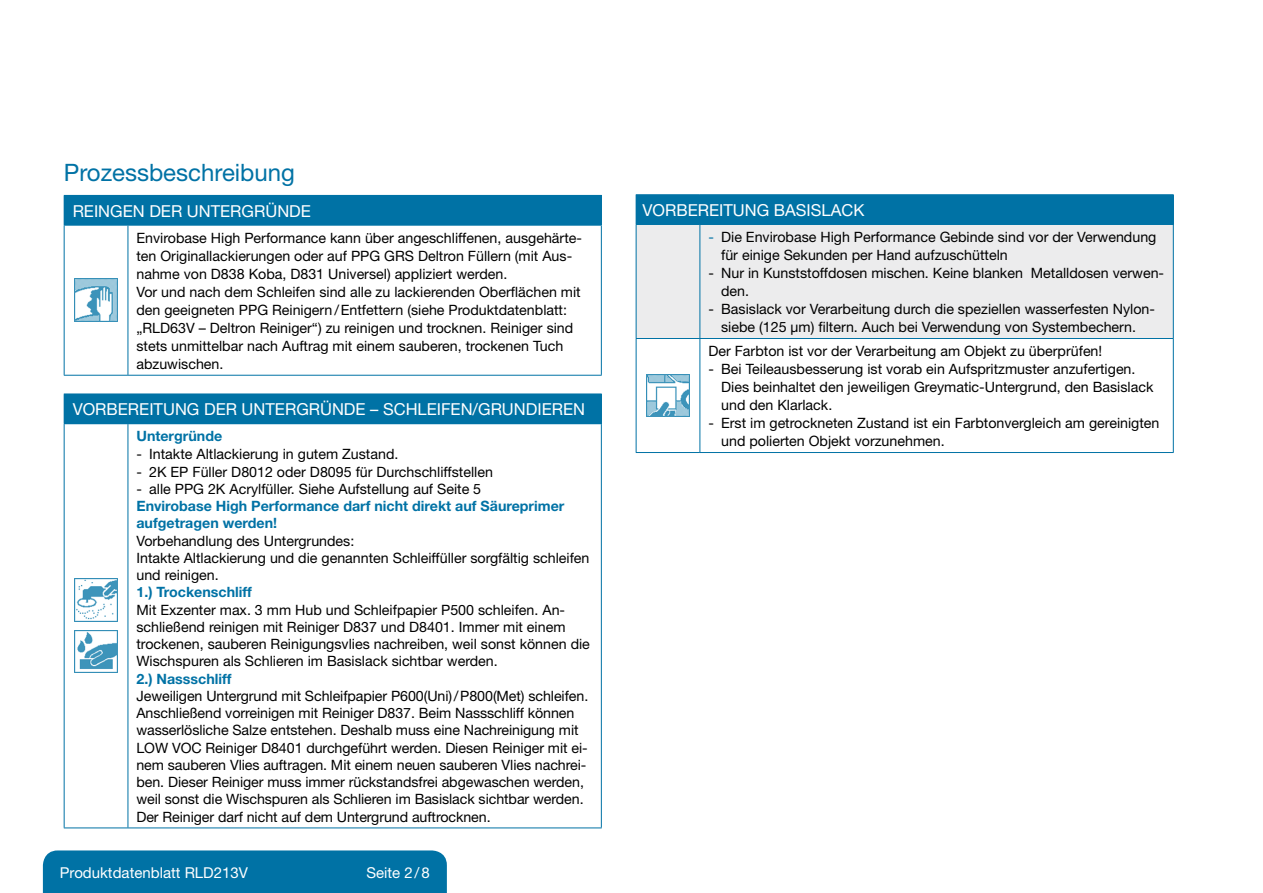
<style>
.page{position:relative;width:1263px;height:893px;background:#fff}
.page>*{position:absolute;margin:0;border:0;box-sizing:border-box;transform-origin:0 0}
.t1{font:24px "Helvetica Neue";color:#0072a5}
.t2{font:16.5px "Helvetica Neue";color:#fff}
.t3{font:15px "Helvetica Neue";color:#fff}
.t4{font:14.25px/18px "Helvetica Neue";color:#000}
.t5{font:700 14.25px/17.2px "Helvetica Neue";color:#0072a5}
.s1{color:#0072a5}
</style>
<div class="page">
<div style="left:43px;top:850px;width:404px;height:43px;background:#0072a5"></div>
<div style="left:636px;top:195px;width:537px;height:29px;background:#0072a5"></div>
<div style="left:637px;top:225px;width:536px;height:113px;background:#ececed"></div>
<hr style="left:636px;top:194px;width:64px;height:1px;background:#0072a5">
<hr style="left:700px;top:194px;width:474px;height:1px;background:#0072a5">
<svg style="left:1173px;top:195px;width:1px;height:29px"></svg>
<hr style="left:636px;top:225px;width:1px;height:113px;background:#0072a5">
<hr style="left:636px;top:224px;width:64px;height:1px;background:#0072a5">
<hr style="left:699px;top:225px;width:1px;height:113px;background:#0072a5">
<hr style="left:700px;top:224px;width:474px;height:1px;background:#0072a5">
<hr style="left:1173px;top:225px;width:1px;height:113px;background:#0072a5">
<hr style="left:636px;top:339px;width:1px;height:113px;background:#0072a5">
<hr style="left:636px;top:338px;width:64px;height:1px;background:#0072a5">
<hr style="left:699px;top:339px;width:1px;height:113px;background:#0072a5">
<hr style="left:700px;top:338px;width:474px;height:1px;background:#0072a5">
<hr style="left:1173px;top:339px;width:1px;height:113px;background:#0072a5">
<hr style="left:636px;top:452px;width:64px;height:1px;background:#0072a5">
<hr style="left:700px;top:452px;width:474px;height:1px;background:#0072a5">
<img style="left:647px;top:374px;width:42px;height:43px">
<div style="left:64px;top:195px;width:537px;height:30px;background:#0072a5"></div>
<hr style="left:128px;top:195px;width:474px;height:1px;background:#0072a5">
<svg style="left:601px;top:196px;width:1px;height:29px"></svg>
<hr style="left:64px;top:226px;width:1px;height:149px;background:#0072a5">
<hr style="left:64px;top:225px;width:64px;height:1px;background:#0072a5">
<hr style="left:128px;top:225px;width:474px;height:1px;background:#0072a5">
<hr style="left:128px;top:226px;width:1px;height:149px;background:#0072a5">
<hr style="left:601px;top:226px;width:1px;height:149px;background:#0072a5">
<hr style="left:64px;top:375px;width:64px;height:1px;background:#0072a5">
<hr style="left:128px;top:375px;width:474px;height:1px;background:#0072a5">
<img style="left:75px;top:279px;width:42px;height:42px">
<div style="left:64px;top:394px;width:537px;height:30px;background:#0072a5"></div>
<svg style="left:601px;top:394px;width:1px;height:29px"></svg>
<hr style="left:64px;top:424px;width:1px;height:403px;background:#0072a5">
<hr style="left:128px;top:423px;width:474px;height:1px;background:#0072a5">
<hr style="left:128px;top:424px;width:1px;height:403px;background:#0072a5">
<hr style="left:601px;top:424px;width:1px;height:403px;background:#0072a5">
<hr style="left:64px;top:827px;width:64px;height:1px;background:#0072a5">
<hr style="left:128px;top:827px;width:474px;height:1px;background:#0072a5">
<img style="left:75px;top:579px;width:42px;height:42px">
<img style="left:75px;top:630px;width:42px;height:43px">
<h1 class="t1" style="left:64px;top:158px;width:233px">Prozessbeschreibung</h1>
<p class="t2" style="left:73px;top:201px;width:89px">Rei ngen der</p>
<p class="t2" style="left:187px;top:201px;width:36px">Untergr</p>
<p class="t2" style="left:265px;top:201px;width:35px">ünde</p>
<p class="t4" style="left:136px;top:229px;width:447px">Envirobase High Performance kann über angeschliffenen, ausgehärte&shy;ten Originallackierungen oder auf PPG GRS Deltron Füllern (mit Aus&shy;nahme von D838 Koba, D831 Universel) appliziert werden.<br>Vor und nach dem Schleifen sind alle zu lackierenden Oberflächen mit den geeigneten PPG Reinigern/Entfettern (siehe Produktdatenblatt: „RLD63V – Deltron Reiniger“) zu reinigen und trocknen. Reiniger sind stets unmittelbar nach Auftrag mit einem sauberen, trockenen Tuch abzuwischen.</p>
<p class="t2" style="left:73px;top:400px;width:34px">Vorbereitu</p>
<p class="t2" style="left:175px;top:400px;width:41px">ng der</p>
<p class="t2" style="left:242px;top:400px;width:36px">Untergr</p>
<p class="t2" style="left:320px;top:400px;width:96px">ünde – Schleife</p>
<p class="t2" style="left:461px;top:400px;width:76px">n/Grundiere</p>
<p class="t2" style="left:573px;top:400px;width:13px">n</p>
<p class="t5" style="left:136px;top:427px;width:87px">Untergründe</p>
<p class="t4" style="left:136px;top:445px;width:263px">- Intakte Altlackierung in gutem Zustand.</p>
<p class="t4" style="left:136px;top:462px;width:358px">- 2K EP Füller D8012 oder D8095 für Durchschliffstellen</p>
<p class="t4" style="left:136px;top:479px;width:346px">- alle PPG 2K Acrylfüller. Siehe Aufstellung auf Seite 5</p>
<p class="t5" style="left:136px;top:497px;width:429px">Envirobase High Performance darf nicht direkt auf Säureprimer aufgetragen werden!</p>
<p class="t4" style="left:136px;top:532px;width:455px;line-height:17.2px">Vorbehandlung des Untergrundes:<br>Intakte Altlackierung und die genannten Schleiffüller sorgfältig schleifen und reinigen.</p>
<p class="t5" style="left:136px;top:583px;width:117px">1.) Trockenschliff</p>
<p class="t4" style="left:136px;top:601px;width:455px;line-height:17.2px">Mit Exzenter max. 3 mm Hub und Schleifpapier P500 schleifen. An&shy;schließend reinigen mit Reiniger D837 und D8401. Immer mit einem trockenen, sauberen Reinigungsvlies nachreiben, weil sonst können die Wischspuren als Schlieren im Basislack sichtbar werden.</p>
<p class="t5" style="left:136px;top:670px;width:96px">2.) Nassschliff</p>
<p class="t4" style="left:136px;top:687px;width:453px;line-height:17.2px">Jeweiligen Untergrund mit Schleifpapier P600(Uni)/P800(Met) schleifen.<br>Anschließend vorreinigen mit Reiniger D837. Beim Nassschliff können wasserlösliche Salze entstehen. Deshalb muss eine Nachreinigung mit LOW VOC Reiniger D8401 durchgeführt werden. Diesen Reiniger mit ei&shy;nem sauberen Vlies auftragen. Mit einem neuen sauberen Vlies nachrei&shy;ben. Dieser Reiniger muss immer rückstandsfrei abgewaschen werden, weil sonst die Wischspuren als Schlieren im Basislack sichtbar werden.<br>Der Reiniger darf nicht auf dem Untergrund auftrocknen.</p>
<p class="t3" style="left:60px;top:864px;width:190px">Produktdatenblatt RLD213V</p>
<p class="t3" style="left:366px;top:864px;width:65px">Seite 2/8</p>
<p class="t2" style="left:642px;top:200px;width:34px">Vorbereitu</p>
<p class="t2" style="left:745px;top:200px;width:40px">ng basisla</p>
<p class="t2" style="left:841px;top:200px;width:22px">ck</p>
<p class="t4" style="left:721px;top:228px;width:437px;text-indent:-13px"><span class="s1">-</span> Die Envirobase High Performance Gebinde sind vor der Verwendung für einige Sekunden per Hand aufzuschütteln</p>
<p class="t4" style="left:721px;top:264px;width:444px;text-indent:-13px">- N ur in Kunststoffdosen mischen. Keine blanken Metalldosen verwen&shy;den.</p>
<p class="t4" style="left:708px;top:300px;width:448px;text-align:center">- Basislack vor Verarbeitung durch die speziellen wasserfesten Nylon&shy;siebe (125 µm) filtern. Auch bei Verwendung von Systembechern.</p>
<p class="t4" style="left:708px;top:342px;width:395px">Der Farbton ist vor der Verarbeitung am Objekt zu überprüfen!</p>
<p class="t4" style="left:721px;top:360px;width:434px;text-indent:-13px">- Bei Teileausbesserung ist vorab ein Aufspritzmuster anzufertigen.<br>Dies beinhaltet den jeweiligen Greymatic-Untergrund, den Basislack und den Klarlack.</p>
<p class="t4" style="left:721px;top:414px;width:440px;text-indent:-13px">- Erst im getrockneten Zustand ist ein Farbtonvergleich am gereinigten und polierten Objekt vorzunehmen.</p>
</div>
